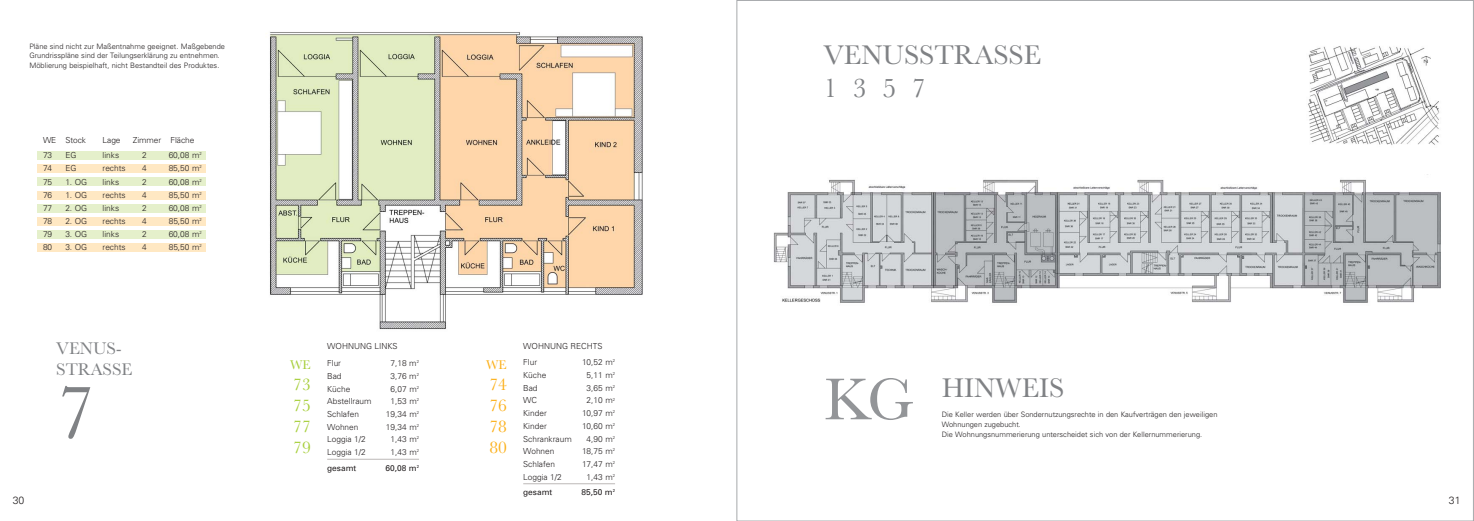
<style>
.page{position:relative;width:1474px;height:521px;background:#fff}
.page>*{position:absolute;margin:0;border:0;box-sizing:border-box;transform-origin:0 0}
.t1{font:78.75px "Baskerville";color:#808285}
.t2{font:61.25px "Baskerville";color:#939598}
.t3{font:28px/33.6px "Baskerville";color:#808285}
.t4{font:17.5px/21px "Baskerville";color:#808285}
.t5{font:17.5px/21px "Baskerville";color:#a6ce39;text-align:justify}
.t6{font:17.5px/21px "Baskerville";color:#fcaf17;text-align:justify}
.t7{font:13.12px "Baskerville";color:#a6ce39}
.t8{font:13.12px "Baskerville";color:#fcaf17}
.t9{font:300 10.5px "Univers LT Std";color:#231f20}
.t10{font:300 8.31px/17.7px "Univers";color:#231f20}
.t11{font:8.31px "Univers";color:#231f20}
.t12{font:300 7.44px/9.6px "Univers";color:#231f20}
</style>
<div class="page">
<img style="left:773px;top:174px;width:668px;height:129px">
<img style="left:1308px;top:46px;width:132px;height:99px">
<div style="left:37px;top:151px;width:169px;height:9px;background:#e5f0cb"></div>
<div style="left:37px;top:164px;width:169px;height:9px;background:#ffe8c3"></div>
<div style="left:37px;top:191px;width:169px;height:8px;background:#ffe8c3"></div>
<div style="left:37px;top:217px;width:169px;height:9px;background:#ffe8c3"></div>
<div style="left:37px;top:243px;width:169px;height:9px;background:#ffe8c3"></div>
<div style="left:37px;top:178px;width:169px;height:8px;background:#e5f0cb"></div>
<div style="left:37px;top:204px;width:169px;height:8px;background:#e5f0cb"></div>
<div style="left:37px;top:230px;width:169px;height:9px;background:#e5f0cb"></div>
<img style="left:270px;top:32px;width:373px;height:298px">
<hr style="left:327px;top:459px;width:92px;height:1px;background:#bcb8b7">
<hr style="left:523px;top:483px;width:92px;height:1px;background:#bcb8b7">
<p class="t12" style="left:29px;top:41px;width:197px">Pläne sind nicht zur Maßentnahme geeignet. Maßgebende<br>Grundrisspläne sind der Teilungserklärung zu entnehmen.<br>Möblierung beispielhaft, nicht Bestandteil des Produktes.</p>
<p class="t10" style="left:43px;top:131px;width:45px">WE Stock</p>
<p class="t10" style="left:103px;top:131px;width:20px">Lage</p>
<p class="t10" style="left:133px;top:131px;width:63px">Zimmer Fläche</p>
<p class="t10" style="left:43px;top:146px;width:11px">73</p>
<p class="t10" style="left:65px;top:146px;width:13px">EG</p>
<p class="t10" style="left:103px;top:146px;width:18px">links</p>
<p class="t10" style="left:142px;top:146px;width:6px">2</p>
<p class="t10" style="left:169px;top:146px;width:35px">60,08 m<sup>2</sup></p>
<p class="t10" style="left:43px;top:160px;width:11px">74</p>
<p class="t10" style="left:65px;top:160px;width:13px">EG</p>
<p class="t10" style="left:103px;top:160px;width:25px">rechts</p>
<p class="t10" style="left:142px;top:160px;width:6px">4</p>
<p class="t10" style="left:169px;top:160px;width:35px">85,50 m<sup>2</sup></p>
<p class="t10" style="left:43px;top:173px;width:11px">75</p>
<p class="t10" style="left:65px;top:173px;width:23px">1. OG</p>
<p class="t10" style="left:103px;top:173px;width:18px">links</p>
<p class="t10" style="left:142px;top:173px;width:6px">2</p>
<p class="t10" style="left:169px;top:173px;width:35px">60,08 m<sup>2</sup></p>
<p class="t10" style="left:43px;top:186px;width:11px">76</p>
<p class="t10" style="left:65px;top:186px;width:23px">1. OG</p>
<p class="t10" style="left:103px;top:186px;width:25px">rechts</p>
<p class="t10" style="left:142px;top:186px;width:6px">4</p>
<p class="t10" style="left:169px;top:186px;width:35px">85,50 m<sup>2</sup></p>
<p class="t10" style="left:43px;top:199px;width:11px">77</p>
<p class="t10" style="left:65px;top:199px;width:23px">2. OG</p>
<p class="t10" style="left:103px;top:199px;width:18px">links</p>
<p class="t10" style="left:142px;top:199px;width:6px">2</p>
<p class="t10" style="left:169px;top:199px;width:35px">60,08 m<sup>2</sup></p>
<p class="t10" style="left:43px;top:212px;width:11px">78</p>
<p class="t10" style="left:65px;top:212px;width:23px">2. OG</p>
<p class="t10" style="left:103px;top:212px;width:25px">rechts</p>
<p class="t10" style="left:142px;top:212px;width:6px">4</p>
<p class="t10" style="left:169px;top:212px;width:35px">85,50 m<sup>2</sup></p>
<p class="t10" style="left:43px;top:225px;width:11px">79</p>
<p class="t10" style="left:65px;top:225px;width:23px">3. OG</p>
<p class="t10" style="left:103px;top:225px;width:18px">links</p>
<p class="t10" style="left:142px;top:225px;width:6px">2</p>
<p class="t10" style="left:169px;top:225px;width:35px">60,08 m<sup>2</sup></p>
<p class="t10" style="left:43px;top:238px;width:11px">80</p>
<p class="t10" style="left:65px;top:238px;width:23px">3. OG</p>
<p class="t10" style="left:103px;top:238px;width:25px">rechts</p>
<p class="t10" style="left:142px;top:238px;width:6px">4</p>
<p class="t10" style="left:169px;top:238px;width:35px">85,50 m<sup>2</sup></p>
<p class="t9" style="left:13px;top:494px;width:13px">30</p>
<h3 class="t4" style="left:56px;top:338px;width:78px">VENUS-<br>STRASSE</h3>
<h1 class="t1" style="left:56px;top:366px;width:41px">7</h1>
<h3 class="t7" style="left:290px;top:357px;width:22px">WE</h3>
<h3 class="t5" style="left:293px;top:374px;width:19px">73<br>75<br>77<br>79</h3>
<p class="t10" style="left:327px;top:337px;width:72px">WOHNUNG LINKS<br>Flur</p>
<p class="t10" style="left:390px;top:354px;width:30px">7,18 m<sup>2</sup></p>
<p class="t10" style="left:327px;top:367px;width:16px">Bad</p>
<p class="t10" style="left:390px;top:367px;width:30px">3,76 m<sup>2</sup></p>
<p class="t10" style="left:327px;top:380px;width:25px">Küche</p>
<p class="t10" style="left:390px;top:380px;width:30px">6,07 m<sup>2</sup></p>
<p class="t10" style="left:327px;top:392px;width:46px">Abstellraum</p>
<p class="t10" style="left:390px;top:392px;width:30px">1,53 m<sup>2</sup></p>
<p class="t10" style="left:327px;top:405px;width:33px">Schlafen</p>
<p class="t10" style="left:386px;top:405px;width:35px">19,34 m<sup>2</sup></p>
<p class="t10" style="left:327px;top:418px;width:33px">Wohnen</p>
<p class="t10" style="left:386px;top:418px;width:35px">19,34 m<sup>2</sup></p>
<p class="t10" style="left:327px;top:431px;width:40px">Loggia 1/2</p>
<p class="t10" style="left:390px;top:431px;width:30px">1,43 m<sup>2</sup></p>
<p class="t10" style="left:327px;top:443px;width:40px">Loggia 1/2</p>
<p class="t10" style="left:390px;top:443px;width:30px">1,43 m<sup>2</sup></p>
<p class="t11" style="left:327px;top:463px;width:31px">gesamt</p>
<p class="t11" style="left:385px;top:463px;width:35px">60,08 m<sup>2</sup></p>
<h3 class="t8" style="left:486px;top:357px;width:22px">WE</h3>
<h3 class="t6" style="left:489px;top:374px;width:19px">74<br>76<br>78<br>80</h3>
<p class="t10" style="left:523px;top:337px;width:81px;line-height:16.8px">WOHNUNG RECHTS<br>Flur</p>
<p class="t10" style="left:582px;top:354px;width:35px">10,52 m<sup>2</sup></p>
<p class="t10" style="left:523px;top:366px;width:25px">Küche</p>
<p class="t10" style="left:586px;top:366px;width:30px">5,11 m<sup>2</sup></p>
<p class="t10" style="left:523px;top:379px;width:16px">Bad</p>
<p class="t10" style="left:586px;top:379px;width:30px">3,65 m<sup>2</sup></p>
<p class="t10" style="left:523px;top:392px;width:15px">WC</p>
<p class="t10" style="left:586px;top:392px;width:30px">2,10 m<sup>2</sup></p>
<p class="t10" style="left:523px;top:404px;width:25px">Kinder</p>
<p class="t10" style="left:582px;top:404px;width:35px">10,97 m<sup>2</sup></p>
<p class="t10" style="left:523px;top:417px;width:25px">Kinder</p>
<p class="t10" style="left:582px;top:417px;width:35px">10,60 m<sup>2</sup></p>
<p class="t10" style="left:523px;top:430px;width:50px">Schrankraum</p>
<p class="t10" style="left:586px;top:430px;width:30px">4,90 m<sup>2</sup></p>
<p class="t10" style="left:523px;top:442px;width:33px">Wohnen</p>
<p class="t10" style="left:582px;top:442px;width:35px">18,75 m<sup>2</sup></p>
<p class="t10" style="left:523px;top:455px;width:33px">Schlafen</p>
<p class="t10" style="left:582px;top:455px;width:35px">17,47 m<sup>2</sup></p>
<p class="t10" style="left:523px;top:468px;width:40px">Loggia 1/2</p>
<p class="t10" style="left:586px;top:468px;width:30px">1,43 m<sup>2</sup></p>
<p class="t11" style="left:523px;top:487px;width:31px">gesamt</p>
<p class="t11" style="left:581px;top:487px;width:35px">85,50 m<sup>2</sup></p>
<h3 class="t3" style="left:823px;top:38px;width:219px">VENUSSTRASSE<br>1 3 5 7</h3>
<h2 class="t2" style="left:823px;top:363px;width:92px">KG</h2>
<h3 class="t3" style="left:941px;top:371px;width:124px">HINWEIS</h3>
<p class="t12" style="left:941px;top:410px;width:277px">Die Keller werden über Sondernutzungsrechte in den Kaufverträgen den jeweiligen<br>Wohnungen zugebucht.<br>Die Wohnungsnummerierung unterscheidet sich von der Kellernummerierung.</p>
<p class="t9" style="left:1448px;top:494px;width:13px">31</p>
</div>
